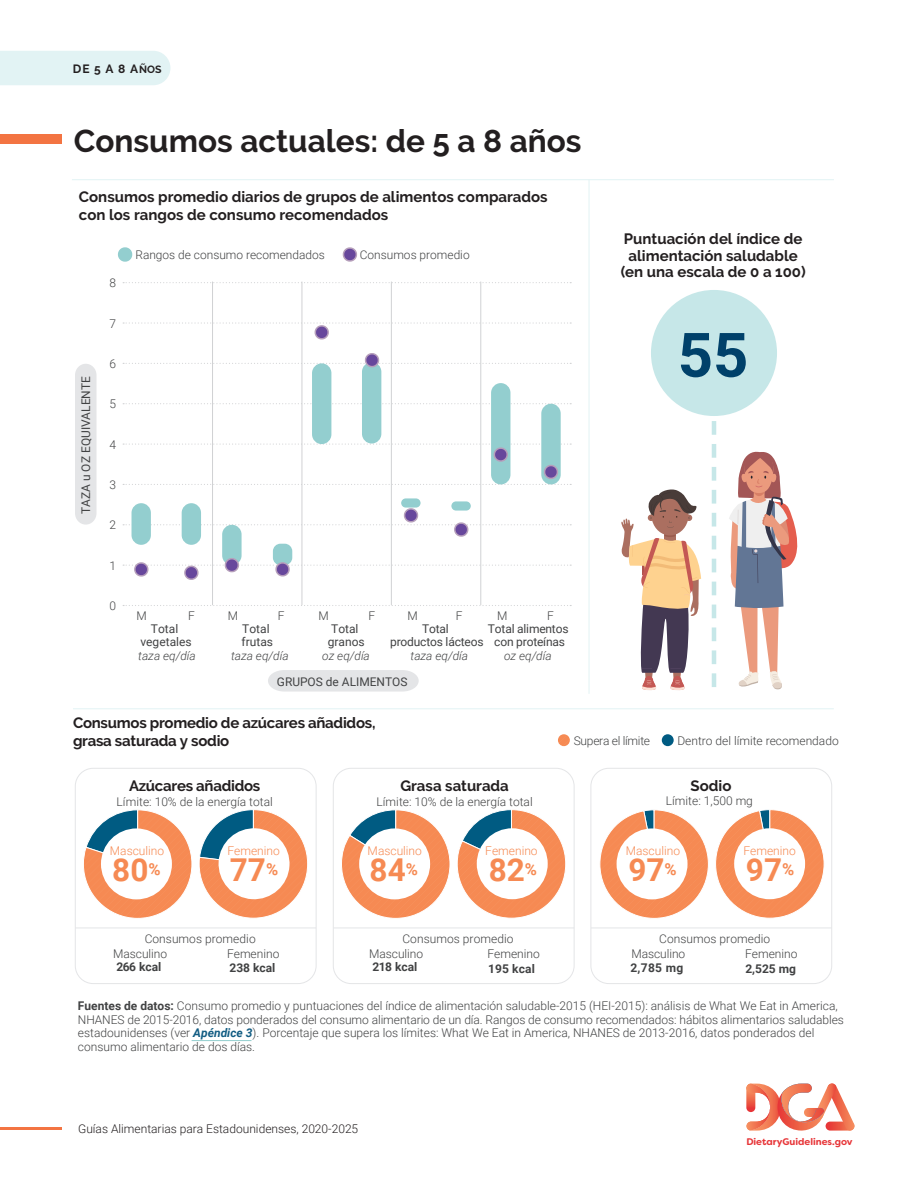
<style>
.page{position:relative;width:918px;height:1188px;background:#fff}
.page>*{position:absolute;margin:0;border:0;box-sizing:border-box;transform-origin:0 0}
.t1{font:700 61.5px "Roboto";color:#00416a}
.t2{font:700 31.5px "Raleway";color:#231f20}
.t3{font:700 31.5px "Roboto";color:#f68a53}
.t4{font:700 15px/16.5px "Raleway";color:#231f20}
.t5{font:700 15px/18px "Raleway";letter-spacing:-.02em;color:#231f20}
.t6{font:300 12px/13.5px "Roboto";color:#414243}
.t7{font:12px/13.5px "Roboto";color:#414243;text-align:center}
.t8{font:300 12px "Roboto";color:#f68a53}
.t9{font:italic 300 12px "Roboto";color:#414243}
.t10{font:300 12px "Roboto";color:#231f20}
.t11{font:700 12px "Roboto";color:#414243}
.t12{font:300 12px "Roboto";letter-spacing:-.025em;color:#414243}
.t13{font:700 12px "Raleway";color:#231f20}
.t14{font:700 9.6px "Filson Soft";color:#e73538}
.s1{font-size:10.5px}
.s2{font-weight:700}
.s3{font-weight:700;font-style:italic;color:#135d83}
</style>
<div class="page">
<hr style="left:72px;top:179px;width:762px;height:1px;background:#e2f3f4">
<hr style="left:0;top:1127px;width:62px;height:3px;background:#f37442">
<div style="left:0;top:134px;width:62px;height:10px;background:#f37442"></div>
<hr style="left:192px;top:1040px;width:60px;height:1px;background:#93cecf">
<div style="left:0;top:51px;width:170px;height:34px;background:#e2f3f4"></div>
<svg style="left:738px;top:610px;width:44px;height:80px"></svg>
<div style="left:735px;top:546px;width:48px;height:64px;background:#627695;border-radius:3px"></div>
<svg style="left:729px;top:451px;width:69px;height:138px"></svg>
<svg style="left:621px;top:489px;width:80px;height:202px"></svg>
<div style="left:651px;top:290px;width:126px;height:126px;background:#c6e7e8;border-radius:50%"></div>
<svg style="left:712px;top:421px;width:4px;height:266px"></svg>
<svg style="left:123px;top:282px;width:448px;height:1px"></svg>
<svg style="left:123px;top:403px;width:448px;height:1px"></svg>
<svg style="left:123px;top:605px;width:448px;height:1px"></svg>
<hr style="left:212px;top:282px;width:1px;height:323px;background:#d1d2d4">
<hr style="left:302px;top:282px;width:1px;height:323px;background:#d1d2d4">
<hr style="left:391px;top:282px;width:1px;height:323px;background:#d1d2d4">
<hr style="left:480px;top:282px;width:1px;height:323px;background:#d1d2d4">
<div style="left:222px;top:525px;width:20px;height:40px;background:#93cecf;border-radius:10px"></div>
<div style="left:273px;top:544px;width:19px;height:21px;background:#93cecf;border-radius:8px"></div>
<div style="left:182px;top:503px;width:19px;height:42px;background:#93cecf;border-radius:10px"></div>
<div style="left:132px;top:503px;width:19px;height:42px;background:#93cecf;border-radius:10px"></div>
<svg style="left:123px;top:557px;width:448px;height:24px"></svg>
<div style="left:362px;top:362px;width:19px;height:82px;background:#93cecf;border-radius:10px"></div>
<div style="left:312px;top:363px;width:19px;height:81px;background:#93cecf;border-radius:10px"></div>
<svg style="left:123px;top:352px;width:448px;height:16px"></svg>
<svg style="left:123px;top:322px;width:448px;height:19px"></svg>
<div style="left:541px;top:404px;width:20px;height:80px;background:#93cecf;border-radius:10px"></div>
<div style="left:491px;top:383px;width:19px;height:101px;background:#93cecf;border-radius:10px"></div>
<svg style="left:123px;top:444px;width:448px;height:41px"></svg>
<svg style="left:123px;top:507px;width:448px;height:31px"></svg>
<div style="left:401px;top:498px;width:20px;height:10px;background:#93cecf;border-radius:5px"></div>
<div style="left:451px;top:501px;width:20px;height:10px;background:#93cecf;border-radius:5px"></div>
<svg style="left:342px;top:247px;width:15px;height:15px"></svg>
<svg style="left:118px;top:247px;width:15px;height:15px"></svg>
<svg style="left:83px;top:809px;width:225px;height:110px"></svg>
<svg style="left:600px;top:809px;width:109px;height:110px"></svg>
<svg style="left:715px;top:809px;width:109px;height:110px"></svg>
<div style="left:617px;top:828px;width:71px;height:71px;background:#fff;border-radius:50%"></div>
<div style="left:734px;top:828px;width:71px;height:71px;background:#fff;border-radius:50%"></div>
<svg style="left:341px;top:809px;width:225px;height:110px"></svg>
<div style="left:359px;top:828px;width:71px;height:71px;background:#fff;border-radius:50%"></div>
<div style="left:477px;top:828px;width:71px;height:71px;background:#fff;border-radius:50%"></div>
<svg style="left:558px;top:734px;width:12px;height:12px"></svg>
<div style="left:662px;top:734px;width:12px;height:12px;background:#005b82;border-radius:50%"></div>
<hr style="left:75px;top:928px;width:241px;height:1px;background:#e4e5e7">
<hr style="left:333px;top:928px;width:241px;height:1px;background:#e4e5e7">
<hr style="left:591px;top:928px;width:241px;height:1px;background:#e4e5e7">
<div style="left:75px;top:768px;width:242px;height:216px;border:1px solid #e4e5e7;border-radius:18px"></div>
<div style="left:333px;top:768px;width:242px;height:216px;border:1px solid #e4e5e7;border-radius:18px"></div>
<div style="left:591px;top:768px;width:241px;height:216px;border:1px solid #e4e5e7;border-radius:18px"></div>
<hr style="left:589px;top:180px;width:1px;height:514px;background:#e2f3f4">
<hr style="left:73px;top:708px;width:761px;height:1px;background:#e2f3f4">
<svg style="left:268px;top:670px;width:151px;height:22px;background:#e5e6e8"></svg>
<svg style="left:75px;top:364px;width:22px;height:161px;background:#e5e6e8"></svg>
<svg style="left:746px;top:1084px;width:9px;height:28px"></svg>
<svg style="left:747px;top:1083px;width:108px;height:48px"></svg>
<p class="t13" style="left:73px;top:62px;width:90px">DE 5 A 8 A<span class="s1">ÑOS</span></p>
<h2 class="t2" style="left:74px;top:123px;width:509px">Consumos actuales: de 5 a 8 años</h2>
<p class="t4" style="left:79px;top:188px;width:470px;line-height:18px">Consumos promedio diarios de grupos de alimentos comparados con los rangos de consumo recomendados</p>
<p class="t7" style="left:79px;top:514px;width:139px;rotate:-90deg">TAZA u OZ EQUIVALENTE</p>
<p class="t6" style="left:110px;top:276px;width:8px">8</p>
<p class="t6" style="left:110px;top:316px;width:8px">7</p>
<p class="t6" style="left:110px;top:356px;width:8px">6</p>
<p class="t6" style="left:110px;top:397px;width:8px">5</p>
<p class="t6" style="left:110px;top:437px;width:8px">4</p>
<p class="t6" style="left:110px;top:478px;width:8px">3</p>
<p class="t6" style="left:110px;top:518px;width:8px">2</p>
<p class="t6" style="left:110px;top:558px;width:8px">1</p>
<p class="t6" style="left:110px;top:599px;width:8px">0</p>
<p class="t6" style="left:135px;top:248px;width:191px">Rangos de consumo recomendados</p>
<p class="t6" style="left:360px;top:248px;width:111px">Consumos promedio</p>
<p class="t6" style="left:137px;top:608px;width:12px">M</p>
<p class="t6" style="left:188px;top:608px;width:8px">F</p>
<p class="t7" style="left:140px;top:622px;width:53px">Total vegetales</p>
<p class="t9" style="left:138px;top:647px;width:59px">taza eq/día</p>
<p class="t6" style="left:228px;top:608px;width:12px">M</p>
<p class="t6" style="left:278px;top:608px;width:8px">F</p>
<p class="t7" style="left:242px;top:622px;width:33px;text-align:left">Total frutas</p>
<p class="t9" style="left:231px;top:647px;width:59px">taza eq/día</p>
<p class="t6" style="left:318px;top:608px;width:12px">M</p>
<p class="t6" style="left:368px;top:608px;width:8px">F</p>
<p class="t7" style="left:328px;top:622px;width:38px;text-align:left">Total granos</p>
<p class="t9" style="left:322px;top:647px;width:49px">oz eq/día</p>
<p class="t6" style="left:407px;top:608px;width:12px">M</p>
<p class="t6" style="left:456px;top:608px;width:8px">F</p>
<p class="t7" style="left:390px;top:622px;width:95px">Total<br>productos lácteos</p>
<p class="t9" style="left:411px;top:647px;width:59px">taza eq/día</p>
<p class="t6" style="left:497px;top:608px;width:12px">M</p>
<p class="t6" style="left:547px;top:608px;width:8px">F</p>
<p class="t7" style="left:488px;top:622px;width:82px">Total alimentos con proteínas</p>
<p class="t9" style="left:504px;top:647px;width:49px">oz eq/día</p>
<p class="t7" style="left:277px;top:674px;width:132px">GRUPOS de ALIMENTOS</p>
<p class="t4" style="left:621px;top:231px;width:187px;text-align:center">Puntuación del índice de alimentación saludable (en una escala de 0 a 100)</p>
<h1 class="t1" style="left:678px;top:312px;width:72px">55</h1>
<p class="t5" style="left:73px;top:714px;width:304px">Consumos promedio de azúcares añadidos, grasa saturada y sodio</p>
<p class="t5" style="left:129px;top:777px;width:133px">Azúcares añadidos</p>
<p class="t6" style="left:117px;top:794px;width:158px">Límite: 10% de la energía total</p>
<p class="t4" style="left:400px;top:778px;width:110px">Grasa saturada</p>
<p class="t6" style="left:377px;top:794px;width:158px">Límite: 10% de la energía total</p>
<p class="t12" style="left:574px;top:732px;width:78px">Supera el límite</p>
<p class="t6" style="left:677px;top:734px;width:163px">Dentro del límite recomendado</p>
<p class="t4" style="left:691px;top:778px;width:42px">Sodio</p>
<p class="t6" style="left:666px;top:793px;width:89px">Límite: 1,500 mg</p>
<p class="t8" style="left:110px;top:842px;width:56px">Masculino</p>
<p class="t8" style="left:228px;top:842px;width:54px">Femenino</p>
<p class="t8" style="left:368px;top:842px;width:56px">Masculino</p>
<p class="t8" style="left:485px;top:842px;width:54px">Femenino</p>
<p class="t8" style="left:626px;top:842px;width:56px">Masculino</p>
<p class="t8" style="left:743px;top:842px;width:54px">Femenino</p>
<h2 class="t3" style="left:112px;top:848px;width:50px">80<sup>%</sup></h2>
<h2 class="t3" style="left:230px;top:848px;width:50px">77<sup>%</sup></h2>
<h2 class="t3" style="left:370px;top:848px;width:50px">84<sup>%</sup></h2>
<h2 class="t3" style="left:489px;top:848px;width:50px">82<sup>%</sup></h2>
<h2 class="t3" style="left:628px;top:848px;width:50px">97<sup>%</sup></h2>
<h2 class="t3" style="left:746px;top:848px;width:50px">97<sup>%</sup></h2>
<p class="t6" style="left:227px;top:930px;width:54px;line-height:15.5px;text-indent:-82px">Consumos promedio<br>Femenino</p>
<p class="t11" style="left:230px;top:959px;width:47px">238 kcal</p>
<p class="t6" style="left:113px;top:946px;width:55px">Masculino</p>
<p class="t11" style="left:116px;top:958px;width:46px">266 kcal</p>
<p class="t6" style="left:402px;top:931px;width:112px">Consumos promedio</p>
<p class="t6" style="left:659px;top:931px;width:112px">Consumos promedio</p>
<p class="t6" style="left:369px;top:946px;width:55px">Masculino</p>
<p class="t11" style="left:372px;top:958px;width:46px">218 kcal</p>
<p class="t6" style="left:488px;top:947px;width:54px">Femenino</p>
<p class="t11" style="left:488px;top:960px;width:48px">195 kcal</p>
<p class="t6" style="left:631px;top:946px;width:55px">Masculino</p>
<p class="t11" style="left:630px;top:959px;width:54px">2,785 mg</p>
<p class="t6" style="left:745px;top:947px;width:54px">Femenino</p>
<p class="t11" style="left:745px;top:960px;width:52px">2,525 mg</p>
<p class="t6" style="left:78px;top:999px;width:768px"><span class="s2">Fuentes de datos:</span> Consumo promedio y puntuaciones del índice de alimentación saludable-2015 (HEI-2015): análisis de What We Eat in America, NHANES de 2015-2016, datos ponderados del consumo alimentario de un día. Rangos de consumo recomendados: hábitos alimentarios saludables estadounidenses (ver <span class="s3">Apéndice 3</span>). Porcentaje que supera los límites: What We Eat in America, NHANES de 2013-2016, datos ponderados del consumo alimentario de dos días.</p>
<p class="t10" style="left:78px;top:1120px;width:282px">Guías Alimentarias para Estadounidenses, 2020-2025</p>
<p class="t14" style="left:746px;top:1135px;width:108px">DietaryGuidelines.gov</p>
</div>
